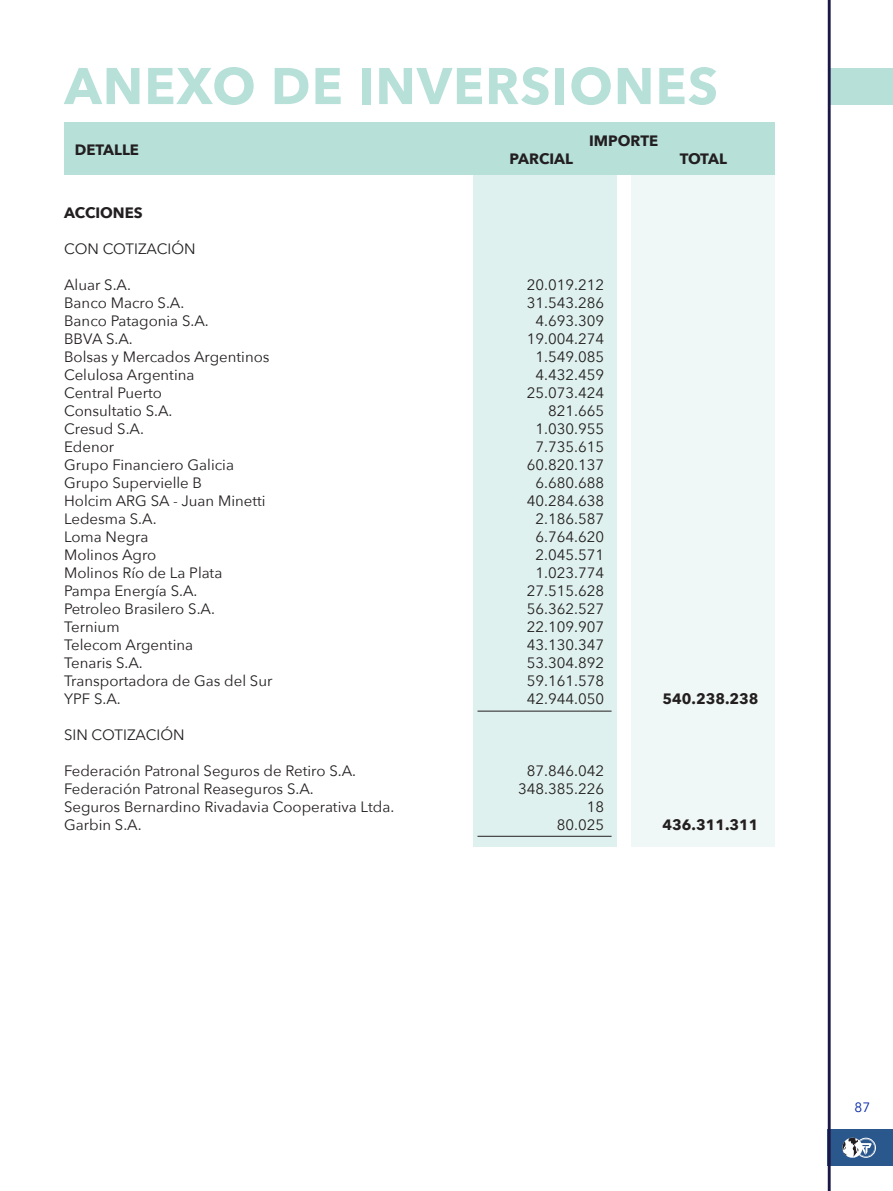
<style>
.page{position:relative;width:893px;height:1191px;background:#fff}
.page>*{position:absolute;margin:0;border:0;box-sizing:border-box;transform-origin:0 0}
.t1{font:700 51px "Avenir Next";letter-spacing:.025em;color:#b6e0d8}
.t2{font:15px "Avenir Next";color:#231f20}
.t3{font:700 15px "Avenir Next";color:#231f20}
.t4{font:13.5px "Avenir Next";color:#0024a7}
</style>
<div class="page">
<div style="left:831px;top:68px;width:62px;height:36px;background:#b6e0d8"></div>
<div style="left:828px;top:1128px;width:65px;height:37px;background:#2a578c"></div>
<hr style="left:828px;top:0;width:3px;height:1191px;background:#1b1747">
<svg style="left:842px;top:1137px;width:34px;height:21px"></svg>
<div style="left:631px;top:165px;width:143px;height:681px;background:#eff8f6"></div>
<div style="left:473px;top:165px;width:143px;height:681px;background:#dff1ee"></div>
<div style="left:64px;top:122px;width:710px;height:53px;background:#b6e0d8"></div>
<hr style="left:477px;top:710px;width:135px;height:1px;background:#231f20">
<hr style="left:477px;top:836px;width:135px;height:1px;background:#231f20">
<p class="t1" style="left:64px;top:42px;width:655px">ANEXO DE INVERSIONES</p>
<p class="t3" style="left:75px;top:137px;width:66px">DETALLE</p>
<p class="t3" style="left:589px;top:128px;width:71px">IMPORTE</p>
<p class="t3" style="left:509px;top:146px;width:65px">PARCIAL</p>
<p class="t3" style="left:680px;top:146px;width:49px">TOTAL</p>
<p class="t3" style="left:64px;top:200px;width:80px">ACCIONES</p>
<p class="t2" style="left:64px;top:236px;width:133px">CON COTIZACIÓN</p>
<p class="t2" style="left:64px;top:272px;width:68px">Aluar S.A.</p>
<p class="t2" style="left:527px;top:272px;width:79px">20.019.212</p>
<p class="t2" style="left:64px;top:290px;width:122px">Banco Macro S.A.</p>
<p class="t2" style="left:527px;top:290px;width:79px">31.543.286</p>
<p class="t2" style="left:64px;top:308px;width:146px">Banco Patagonia S.A.</p>
<p class="t2" style="left:535px;top:308px;width:70px">4.693.309</p>
<p class="t2" style="left:64px;top:326px;width:70px">BBVA S.A.</p>
<p class="t2" style="left:527px;top:326px;width:79px">19.004.274</p>
<p class="t2" style="left:64px;top:344px;width:207px">Bolsas y Mercados Argentinos</p>
<p class="t2" style="left:535px;top:344px;width:70px">1.549.085</p>
<p class="t2" style="left:64px;top:362px;width:132px">Celulosa Argentina</p>
<p class="t2" style="left:535px;top:362px;width:70px">4.432.459</p>
<p class="t2" style="left:64px;top:380px;width:99px">Central Puerto</p>
<p class="t2" style="left:527px;top:380px;width:79px">25.073.424</p>
<p class="t2" style="left:64px;top:398px;width:110px">Consultatio S.A.</p>
<p class="t2" style="left:548px;top:398px;width:58px">821.665</p>
<p class="t2" style="left:64px;top:416px;width:81px">Cresud S.A.</p>
<p class="t2" style="left:535px;top:416px;width:70px">1.030.955</p>
<p class="t2" style="left:64px;top:434px;width:52px">Edenor</p>
<p class="t2" style="left:535px;top:434px;width:70px">7.735.615</p>
<p class="t2" style="left:64px;top:452px;width:171px">Grupo Financiero Galicia</p>
<p class="t2" style="left:527px;top:452px;width:79px">60.820.137</p>
<p class="t2" style="left:64px;top:470px;width:139px">Grupo Supervielle B</p>
<p class="t2" style="left:535px;top:470px;width:70px">6.680.688</p>
<p class="t2" style="left:64px;top:488px;width:203px">Holcim ARG SA - Juan Minetti</p>
<p class="t2" style="left:527px;top:488px;width:79px">40.284.638</p>
<p class="t2" style="left:64px;top:506px;width:94px">Ledesma S.A.</p>
<p class="t2" style="left:535px;top:506px;width:70px">2.186.587</p>
<p class="t2" style="left:64px;top:524px;width:86px">Loma Negra</p>
<p class="t2" style="left:535px;top:524px;width:70px">6.764.620</p>
<p class="t2" style="left:64px;top:542px;width:94px">Molinos Agro</p>
<p class="t2" style="left:535px;top:542px;width:70px">2.045.571</p>
<p class="t2" style="left:64px;top:560px;width:160px">Molinos Río de La Plata</p>
<p class="t2" style="left:535px;top:560px;width:70px">1.023.774</p>
<p class="t2" style="left:64px;top:578px;width:135px">Pampa Energía S.A.</p>
<p class="t2" style="left:527px;top:578px;width:79px">27.515.628</p>
<p class="t2" style="left:64px;top:596px;width:152px">Petroleo Brasilero S.A.</p>
<p class="t2" style="left:527px;top:596px;width:79px">56.362.527</p>
<p class="t2" style="left:64px;top:614px;width:57px">Ternium</p>
<p class="t2" style="left:527px;top:614px;width:79px">22.109.907</p>
<p class="t2" style="left:64px;top:632px;width:131px">Telecom Argentina</p>
<p class="t2" style="left:527px;top:632px;width:79px">43.130.347</p>
<p class="t2" style="left:64px;top:650px;width:80px">Tenaris S.A.</p>
<p class="t2" style="left:527px;top:650px;width:79px">53.304.892</p>
<p class="t2" style="left:64px;top:668px;width:210px">Transportadora de Gas del Sur</p>
<p class="t2" style="left:527px;top:668px;width:79px">59.161.578</p>
<p class="t2" style="left:64px;top:686px;width:58px">YPF S.A.</p>
<p class="t2" style="left:527px;top:686px;width:79px">42.944.050</p>
<p class="t3" style="left:662px;top:686px;width:98px">540.238.238</p>
<p class="t2" style="left:64px;top:722px;width:122px">SIN COTIZACIÓN</p>
<p class="t2" style="left:64px;top:758px;width:294px">Federación Patronal Seguros de Retiro S.A.</p>
<p class="t2" style="left:527px;top:758px;width:79px">87.846.042</p>
<p class="t2" style="left:64px;top:776px;width:251px">Federación Patronal Reaseguros S.A.</p>
<p class="t2" style="left:518px;top:776px;width:88px">348.385.226</p>
<p class="t2" style="left:64px;top:794px;width:332px">Seguros Bernardino Rivadavia Cooperativa Ltda.</p>
<p class="t2" style="left:587px;top:794px;width:19px">18</p>
<p class="t2" style="left:64px;top:812px;width:79px">Garbin S.A.</p>
<p class="t2" style="left:557px;top:812px;width:49px">80.025</p>
<p class="t3" style="left:662px;top:812px;width:98px">436.311.311</p>
<p class="t4" style="left:854px;top:1095px;width:17px">87</p>
</div>
